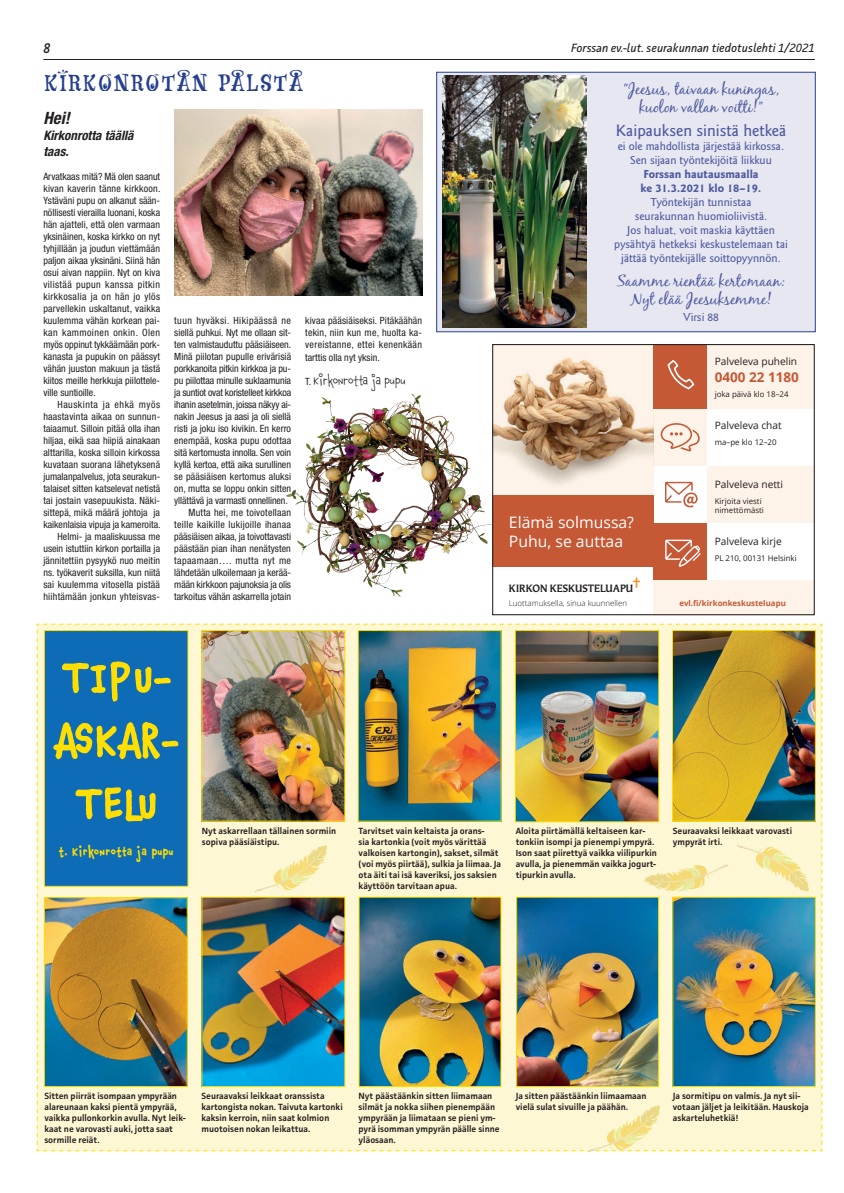
<style>
.page{position:relative;width:844px;height:1193px;background:#fff}
.page>*{position:absolute;margin:0;border:0;box-sizing:border-box;transform-origin:0 0}
.t1{font:700 50px/63px "Chauncy Pro";letter-spacing:-.01em;color:#ffdf01;text-align:center}
.t2{font:26px "Zsazsa Galore";letter-spacing:.065em;color:#253f8e}
.t3{font:500 17px "Goudy Sans Std";color:#4d5a9e}
.t4{font:italic 700 condensed 17px "Helvetica Neue LT Std";color:#231f20}
.t5{font:16px/18px "Black Jack";color:#4d5a9e;text-align:center}
.t6{font:15.8px/18.9px "Open Sans";color:#fff}
.t7{font:italic 600 14px "Facit";color:#231f20;scale:.9 1}
.t8{font:700 13.5px "Open Sans";color:#c55835}
.t9{font:italic 700 condensed 13px/16px "Helvetica Neue LT Std";color:#231f20}
.t10{font:700 13px "Chauncy Pro";letter-spacing:.04em;color:#ffdf01}
.t11{font:13px "Chauncy Pro";color:#231f20}
.t12{font:500 12px/14px "Goudy Sans Std";color:#4d5a9e;text-align:center}
.t13{font:italic 12px "Facit";color:#231f20}
.t14{font:700 12px/14px "Goudy Sans Std";color:#4d5a9e}
.t15{font:10.1px "Open Sans";color:#231f20}
.t16{font:700 10.1px "Martti Display";color:#231f20}
.t17{font:condensed 10px/12px "Helvetica Neue LT Std";color:#231f20;text-align:justify}
.t18{font:condensed 10px "Helvetica Neue LT Std";letter-spacing:-.02em;color:#231f20}
.t19{font:condensed 10px "Helvetica Neue LT Std";letter-spacing:.025em;color:#231f20}
.t20{font:condensed 10px "Helvetica Neue LT Std";letter-spacing:.04em;color:#231f20}
.t21{font:condensed 10px "Helvetica Neue LT Std";letter-spacing:.02em;color:#231f20}
.t22{font:condensed 10px "Helvetica Neue LT Std";letter-spacing:.035em;color:#231f20}
.t23{font:600 9px/11px "Facit";color:#231f20}
.t24{font:7.9px/9.5px "Open Sans";color:#231f20}
.t25{font:300 7.9px "Open Sans";color:#231f20}
.t26{font:700 7.9px "Open Sans";color:#c55835}
.s1{font-family:"Helvetica Neue LT Std";font-stretch:condensed;font-size:10px}
.s2{color:#f68e1e}
</style>
<div class="page">
<hr style="left:43px;top:59px;width:771px;height:1px;background:#231f20">
<div style="left:436px;top:72px;width:379px;height:260px;background:#e7e7f2;border:1px solid #253f8e"></div>
<img style="left:442px;top:76px;width:145px;height:251px">
<div style="left:492px;top:495px;width:161px;height:71px;background:#c55835"></div>
<svg style="left:494px;top:346px;width:159px;height:149px;background:#dac3ac"></svg>
<div style="left:653px;top:580px;width:160px;height:35px;background:#fef3e8"></div>
<div style="left:707px;top:344px;width:106px;height:65px;background:#fef3e8"></div>
<div style="left:707px;top:466px;width:106px;height:57px;background:#fef3e8"></div>
<div style="left:653px;top:409px;width:54px;height:57px;background:#fef3e8"></div>
<div style="left:653px;top:523px;width:54px;height:57px;background:#c55835"></div>
<div style="left:653px;top:344px;width:54px;height:65px;background:#c55835"></div>
<svg style="left:667px;top:360px;width:28px;height:30px"></svg>
<svg style="left:660px;top:423px;width:39px;height:28px"></svg>
<svg style="left:665px;top:482px;width:32px;height:25px"></svg>
<svg style="left:665px;top:539px;width:35px;height:27px"></svg>
<img style="left:37px;top:623px;width:785px;height:528px">
<div style="left:492px;top:344px;width:322px;height:271px;border:1px solid #231f20"></div>
<img style="left:174px;top:109px;width:249px;height:187px">
<img style="left:287px;top:394px;width:205px;height:202px">
<h3 class="t7" style="left:43px;top:39px;width:9px">8</h3>
<p class="t13" style="left:571px;top:40px;width:245px">Forssan ev.-lut. seurakunnan tiedotuslehti 1/2021</p>
<h3 class="t5" style="left:622px;top:80px;width:159px">”Jeesus, taivaan kuningas, kuolon vallan voitti!”</h3>
<h3 class="t3" style="left:615px;top:121px;width:172px">Kaipauksen sinistä hetkeä</h3>
<p class="t12" style="left:617px;top:139px;width:168px">ei ole mahdollista järjestää kirkossa.<br>Sen sijaan työntekijöitä liikkuu</p>
<p class="t14" style="left:640px;top:167px;width:122px">Forssan hautausmaalla ke 31.3.2021 klo 18–19.</p>
<p class="t12" style="left:614px;top:195px;width:175px">Työntekijän tunnistaa<br>seurakunnan huomioliivistä.<br>Jos haluat, voit maskia käyttäen pysähtyä hetkeksi keskustelemaan tai jättää työntekijälle soittopyynnön.</p>
<h3 class="t5" style="left:616px;top:272px;width:170px">Saamme rientää kertomaan:<br>Nyt elää Jeesuksemme!</h3>
<p class="t12" style="left:683px;top:310px;width:37px">Virsi 88</p>
<h2 class="t2" style="left:44px;top:69px;width:260px">KIRKONROTAN PALSTA</h2>
<h3 class="t4" style="left:43px;top:107px;width:28px">Hei!</h3>
<h3 class="t9" style="left:43px;top:127px;width:92px">Kirkonrotta täällä taas.</h3>
<p class="t17" style="left:43px;top:170px;width:119px">Arvatkaas mitä? Mä olen saanut kivan kaverin tänne kirkkoon.<br>Ystäväni pupu on alkanut sään&shy;nöllisesti vierailla luonani, koska hän ajatteli, että olen varmaan yksinäinen, koska kirkko on nyt tyhjillään ja joudun viettämään paljon aikaa yksinäni. Siinä hän osui aivan nappiin. Nyt on kiva vilistää pupun kanssa pitkin kirkkosalia ja on hän jo ylös parvellekin uskaltanut, vaikka kuulemma vähän korkean pai&shy;kan kammoinen onkin. Olen myös oppinut tykkäämään pork&shy;kanasta ja pupukin on päässyt vähän juuston makuun ja tästä kiitos meille herkkuja piilottele&shy;ville suntioille.</p>
<p class="t17" style="left:43px;top:398px;width:119px;text-align:right">Hauskinta ja ehkä myös haastavinta aikaa on sunnun&shy;taiaamut. Silloin pitää olla ihan hiljaa, eikä saa hiipiä ainakaan alttarilla, koska silloin kirkossa kuvataan suorana lähetyksenä jumalanpalvelus, jota seurakun&shy;talaiset sitten katselevat netistä tai jostain vasepuukista. Näki&shy;sittepä, mikä määrä johtoja ja kaikenlaisia vipuja ja kameroita.<br>Helmi- ja maaliskuussa me usein istuttiin kirkon portailla ja jännitettiin pysyykö nuo meitin ns. työkaverit suksilla, kun niitä sai kuulemma vitosella pistää hiihtämään jonkun yhteisvas-</p>
<p class="t20" style="left:174px;top:314px;width:118px">tuun hyväksi. Hikipäässä ne</p>
<p class="t17" style="left:174px;top:326px;width:118px">siellä puhkui. Nyt me ollaan sit-</p>
<p class="t17" style="left:174px;top:338px;width:118px">ten valmistauduttu pääsiäiseen.</p>
<p class="t17" style="left:174px;top:350px;width:118px">Minä piilotan pupulle erivärisiä</p>
<p class="t17" style="left:174px;top:362px;width:118px">porkkanoita pitkin kirkkoa ja pu-</p>
<p class="t17" style="left:174px;top:374px;width:118px">pu piilottaa minulle suklaamunia</p>
<p class="t18" style="left:174px;top:386px;width:118px">ja suntiot ovat koristelleet kirkkoa</p>
<p class="t17" style="left:174px;top:398px;width:118px">ihanin asetelmin, joissa näkyy ai-</p>
<p class="t17" style="left:174px;top:410px;width:118px">nakin Jeesus ja aasi ja oli siellä</p>
<p class="t17" style="left:174px;top:422px;width:118px">risti ja joku iso kivikin. En kerro</p>
<p class="t17" style="left:174px;top:434px;width:118px">enempää, koska pupu odottaa</p>
<p class="t17" style="left:174px;top:446px;width:118px">sitä kertomusta innolla. Sen voin</p>
<p class="t17" style="left:174px;top:458px;width:118px">kyllä kertoa, että aika surullinen</p>
<p class="t17" style="left:174px;top:470px;width:118px">se pääsiäisen kertomus aluksi</p>
<p class="t17" style="left:174px;top:482px;width:118px">on, mutta se loppu onkin sitten</p>
<p class="t17" style="left:174px;top:494px;width:115px">yllättävä ja varmasti onnellinen.</p>
<p class="t21" style="left:188px;top:506px;width:104px">Mutta hei, me toivotellaan</p>
<p class="t19" style="left:174px;top:518px;width:118px">teille kaikille lukijoille ihanaa</p>
<p class="t17" style="left:174px;top:530px;width:118px">pääsiäisen aikaa, ja toivottavasti</p>
<p class="t17" style="left:174px;top:542px;width:118px">päästään pian ihan nenätysten</p>
<p class="t22" style="left:174px;top:554px;width:118px">tapaamaan…. mutta nyt me</p>
<p class="t17" style="left:174px;top:566px;width:118px">lähdetään ulkoilemaan ja kerää-</p>
<p class="t17" style="left:174px;top:578px;width:118px">mään kirkkoon pajunoksia ja olis</p>
<p class="t17" style="left:174px;top:590px;width:118px">tarkoitus vähän askarrella jotain</p>
<p class="t17" style="left:305px;top:315px;width:118px">kivaa pääsiäiseksi. Pitäkäähän tekin, niin kun me, huolta ka&shy;vereistanne, ettei kenenkään tarttis olla nyt yksin.</p>
<h3 class="t11" style="left:305px;top:370px;width:102px"><span class="s1">T.</span> Kirkonrotta ja pupu</h3>
<p class="t15" style="left:714px;top:354px;width:84px">Palveleva puhelin</p>
<h3 class="t8" style="left:714px;top:367px;width:86px">0400 22 1180</h3>
<p class="t24" style="left:714px;top:389px;width:75px">joka päivä klo 18–24</p>
<p class="t15" style="left:714px;top:418px;width:68px">Palveleva chat</p>
<p class="t24" style="left:714px;top:437px;width:63px">ma–pe klo 12–20</p>
<p class="t15" style="left:714px;top:477px;width:70px">Palveleva netti</p>
<p class="t24" style="left:714px;top:496px;width:51px">Kirjoita viesti nimettömästi</p>
<p class="t15" style="left:714px;top:534px;width:68px">Palveleva kirje</p>
<p class="t24" style="left:714px;top:553px;width:84px">PL 210, 00131 Helsinki</p>
<h3 class="t6" style="left:509px;top:512px;width:127px">Elämä solmussa?<br>Puhu, se auttaa</h3>
<p class="t16" style="left:509px;top:582px;width:133px">KIRKON KESKUSTELUAPU<span class="s2">¤</span></p>
<p class="t25" style="left:509px;top:598px;width:120px">Luottamuksella, sinua kuunnellen</p>
<p class="t26" style="left:679px;top:597px;width:108px">evl.fi/kirkonkeskusteluapu</p>
<h1 class="t1" style="left:53px;top:644px;width:127px">TIPU-<br>ASKAR-<br>TELU</h1>
<h3 class="t10" style="left:59px;top:843px;width:116px">t. Kirkonrotta ja pupu</h3>
<p class="t23" style="left:202px;top:824px;width:136px">Nyt askarrellaan tällainen sormiin sopiva pääsiäistipu.</p>
<p class="t23" style="left:358px;top:825px;width:144px">Tarvitset vain keltaista ja orans-<br>sia kartonkia (voit myös värittää valkoisen kartongin), sakset, silmät (voi myös piirtää), sulkia ja liimaa. Ja ota äiti tai isä kaveriksi, jos saksien käyttöön tarvitaan apua.</p>
<p class="t23" style="left:515px;top:825px;width:143px">Aloita piirtämällä keltaiseen kar&shy;tonkiin isompi ja pienempi ympyrä.<br>Ison saat piirettyä vaikka viilipurkin avulla, ja pienemmän vaikka jogurt&shy;tipurkin avulla.</p>
<p class="t23" style="left:673px;top:825px;width:121px">Seuraavaksi leikkaat varovasti ympyrät irti.</p>
<p class="t23" style="left:44px;top:1089px;width:143px">Sitten piirrät isompaan ympyrään alareunaan kaksi pientä ympyrää, vaikka pullonkorkin avulla. Nyt leik&shy;kaat ne varovasti auki, jotta saat sormille reiät.</p>
<p class="t23" style="left:201px;top:1089px;width:143px">Seuraavaksi leikkaat oranssista kartongista nokan. Taivuta kartonki kaksin kerroin, niin saat kolmion muotoisen nokan leikattua.</p>
<p class="t23" style="left:358px;top:1089px;width:142px">Nyt päästäänkin sitten liimamaan silmät ja nokka siihen pienempään ympyrään ja liimataan se pieni ym&shy;pyrä isomman ympyrän päälle sinne yläosaan.</p>
<p class="t23" style="left:515px;top:1089px;width:132px">Ja sitten päästäänkin liimaamaan vielä sulat sivuille ja päähän.</p>
<p class="t23" style="left:673px;top:1089px;width:137px">Ja sormitipu on valmis. Ja nyt sii&shy;votaan jäljet ja leikitään. Hauskoja askarteluhetkiä!</p>
</div>
